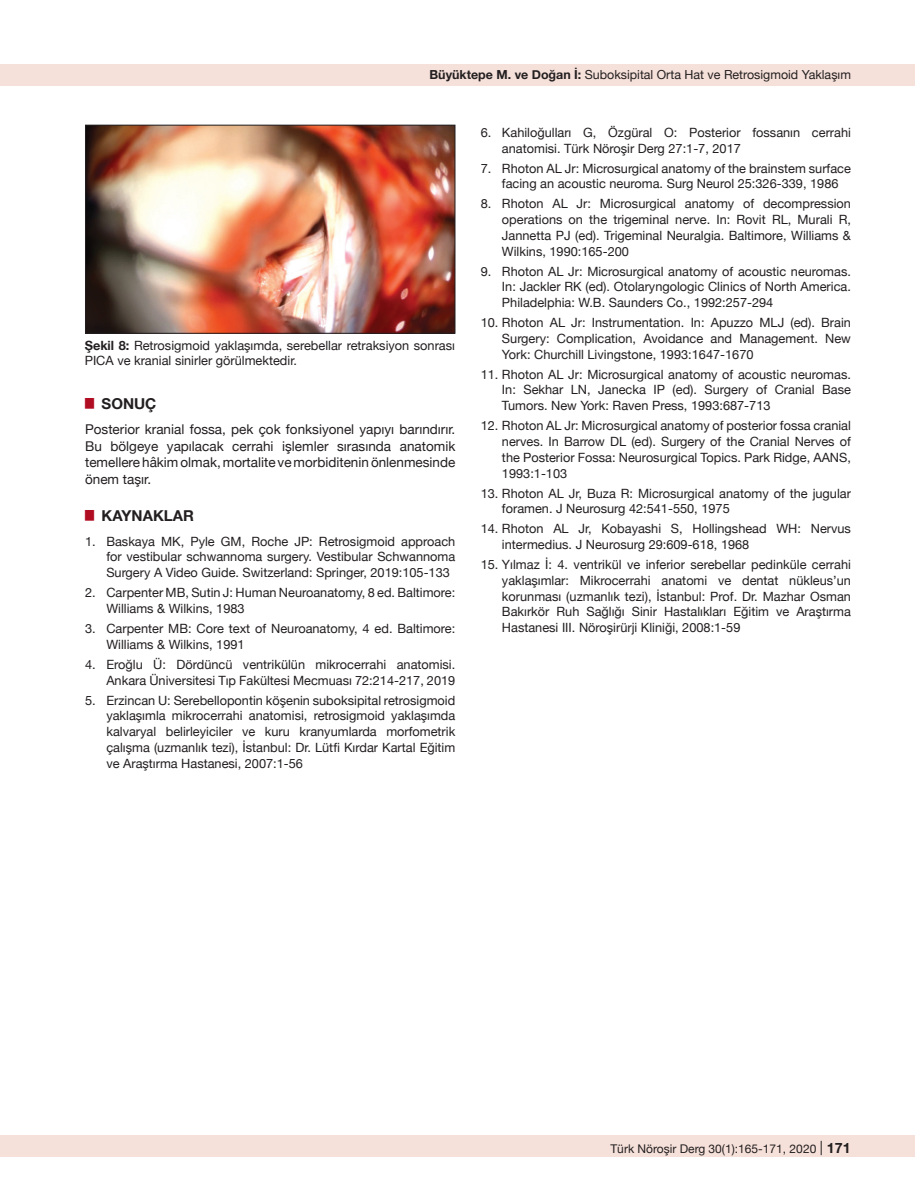
<style>
.page{position:relative;width:915px;height:1191px;background:#fff}
.page>*{position:absolute;margin:0;border:0;box-sizing:border-box;transform-origin:0 0}
.t1{font:700 15px "Helvetica Neue";color:#231f20}
.t2{font:13.5px/16.5px "Helvetica Neue";color:#231f20;text-align:justify}
.t3{font:12.75px/15.8px "Helvetica Neue";color:#231f20;text-align:justify}
.t4{font:12.45px "Helvetica Neue";color:#231f20}
.t5{font:12px "Helvetica Neue";color:#231f20}
.s1{font-weight:700}
.s2{font-size:14.25px}
.s3{font-weight:700;font-size:14.25px}
</style>
<div class="page">
<div style="left:0;top:1135px;width:914px;height:22px;background:#f6e1da"></div>
<div style="left:0;top:64px;width:914px;height:21px;background:#f6e1da"></div>
<img style="left:87px;top:127px;width:366px;height:205px">
<div style="left:85px;top:125px;width:370px;height:209px;border:1px solid #231f20"></div>
<p class="t4" style="left:429px;top:66px;width:423px"><span class="s1">Büyüktepe M. ve Doğan İ:</span> Suboksipital Orta Hat ve Retrosigmoid Yaklaşım</p>
<p class="t3" style="left:85px;top:338px;width:371px"><span class="s1">Şekil 8:</span> Retrosigmoid yaklaşımda, serebellar retraksiyon sonrası<br>PICA ve kranial sinirler görülmektedir.</p>
<p class="t1" style="left:85px;top:392px;width:73px"><sup>█</sup> SONUÇ</p>
<p class="t2" style="left:85px;top:422px;width:371px">Posterior kranial fossa, pek çok fonksiyonel yapıyı barındırır.<br>Bu bölgeye yapılacak cerrahi işlemler sırasında anatomik temellere hâkim olmak, mortalite ve morbiditenin önlenmesinde önem taşır.</p>
<p class="t1" style="left:85px;top:504px;width:110px"><sup>█</sup> KAYNAKLAR</p>
<p class="t3" style="left:106px;top:534px;width:350px;text-indent:-21px">1. Baskaya MK, Pyle GM, Roche JP: Retrosigmoid approach for vestibular schwannoma surgery. Vestibular Schwannoma Surgery A Video Guide. Switzerland: Springer, 2019:105-133</p>
<p class="t3" style="left:106px;top:585px;width:350px;text-indent:-21px">2. Carpenter MB, Sutin J: Human Neuroanatomy, 8 ed. Baltimore:<br>Williams &amp; Wilkins, 1983</p>
<p class="t3" style="left:106px;top:621px;width:350px;text-indent:-21px">3. Carpenter MB: Core text of Neuroanatomy, 4 ed. Baltimore:<br>Williams &amp; Wilkins, 1991</p>
<p class="t3" style="left:85px;top:657px;width:371px;text-align:right">4. Eroğlu Ü: Dördüncü ventrikülün mikrocerrahi anatomisi.<br>Ankara Üniversitesi Tıp Fakültesi Mecmuası 72:214-217, 2019</p>
<p class="t3" style="left:106px;top:693px;width:350px;text-indent:-21px">5. Erzincan U: Serebellopontin köşenin suboksipital retrosigmoid yaklaşımla mikrocerrahi anatomisi, retrosigmoid yaklaşımda kalvaryal belirleyiciler ve kuru kranyumlarda morfometrik çalışma (uzmanlık tezi), İstanbul: Dr. Lütfi Kırdar Kartal Eğitim ve Araştırma Hastanesi, 2007:1-56</p>
<p class="t3" style="left:502px;top:125px;width:350px;text-indent:-21px">6. Kahiloğulları G, Özgüral O: Posterior fossanın cerrahi anatomisi. Türk Nöroşir Derg 27:1-7, 2017</p>
<p class="t3" style="left:502px;top:161px;width:350px;text-indent:-21px">7. Rhoton AL Jr: Microsurgical anatomy of the brainstem surface facing an acoustic neuroma. Surg Neurol 25:326‐339, 1986</p>
<p class="t3" style="left:502px;top:197px;width:350px;text-indent:-21px">8. Rhoton AL Jr: Microsurgical anatomy of decompression operations on the trigeminal nerve. In: Rovit RL, Murali R, Jannetta PJ (ed). Trigeminal Neuralgia. Baltimore, Williams &amp; Wilkins, 1990:165‐200</p>
<p class="t3" style="left:502px;top:264px;width:350px;text-indent:-21px">9. Rhoton AL Jr: Microsurgical anatomy of acoustic neuromas.<br>In: Jackler RK (ed). Otolaryngologic Clinics of North America.<br>Philadelphia: W.B. Saunders Co., 1992:257‐294</p>
<p class="t3" style="left:502px;top:315px;width:350px;text-indent:-21px">10. Rhoton AL Jr: Instrumentation. In: Apuzzo MLJ (ed). Brain Surgery: Complication, Avoidance and Management. New York: Churchill Livingstone, 1993:1647‐1670</p>
<p class="t3" style="left:502px;top:367px;width:350px;text-indent:-21px">11. Rhoton AL Jr: Microsurgical anatomy of acoustic neuromas.<br>In: Sekhar LN, Janecka IP (ed). Surgery of Cranial Base Tumors. New York: Raven Press, 1993:687‐713</p>
<p class="t3" style="left:502px;top:418px;width:350px;text-indent:-21px">12. Rhoton AL Jr: Microsurgical anatomy of posterior fossa cranial nerves. In Barrow DL (ed). Surgery of the Cranial Nerves of the Posterior Fossa: Neurosurgical Topics. Park Ridge, AANS, 1993:1‐103</p>
<p class="t3" style="left:502px;top:486px;width:350px;text-indent:-21px">13. Rhoton AL Jr, Buza R: Microsurgical anatomy of the jugular foramen. J Neurosurg 42:541‐550, 1975</p>
<p class="t3" style="left:502px;top:521px;width:350px;text-indent:-21px">14. Rhoton AL Jr, Kobayashi S, Hollingshead WH: Nervus intermedius. J Neurosurg 29:609‐618, 1968</p>
<p class="t3" style="left:502px;top:557px;width:350px;text-indent:-21px">15. Yılmaz İ: 4. ventrikül ve inferior serebellar pedinküle cerrahi yaklaşımlar: Mikrocerrahi anatomi ve dentat nükleus’un korunması (uzmanlık tezi), İstanbul: Prof. Dr. Mazhar Osman Bakırkör Ruh Sağlığı Sinir Hastalıkları Eğitim ve Araştırma Hastanesi III. Nöroşirürji Kliniği, 2008:1-59</p>
<p class="t5" style="left:610px;top:1140px;width:263px">Türk Nöroşir Derg 30(1):165-171, 2020 <span class="s2">|</span> <span class="s3">171171</span></p>
</div>
